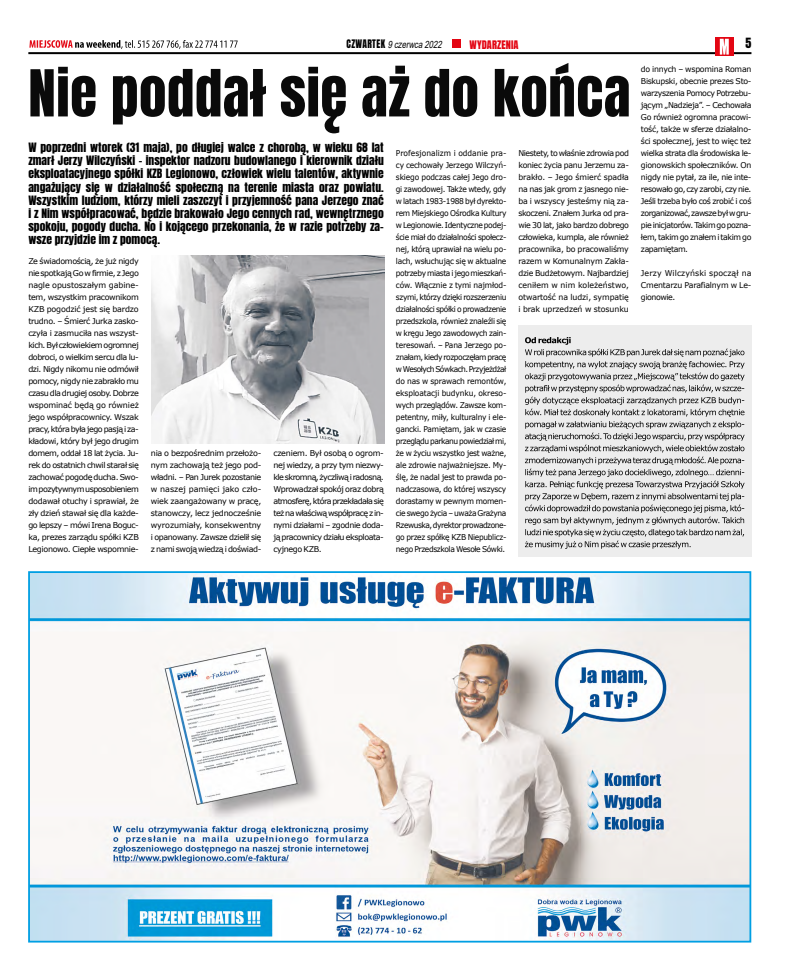
<style>
.page{position:relative;width:794px;height:978px;background:#fff}
.page>*{position:absolute;margin:0;border:0;box-sizing:border-box;transform-origin:0 0}
.t1{font:55px "Anton";letter-spacing:.01em;color:#0a0a0a}
.t2{font:12px "Anton";color:#000}
.t3{font:11px/13.2px "Anton";color:#000;text-align:justify;scale:1.05 1}
.t4{font:italic 10px "Arial";color:#000;scale:.77 1}
.t5{font:10px "Anton";letter-spacing:.01em;color:#e30613}
.t6{font:8px/12px "Verdana";letter-spacing:-.05em;color:#000;text-align:justify}
.t7{font:8px/12px "Verdana";letter-spacing:-.05em;color:#000;text-align:justify;scale:.94 1}
.s1{font-family:"Anton";font-style:normal}
</style>
<div class="page">
<svg style="left:29px;top:40px;width:209px;height:9px"></svg>
<hr style="left:28px;top:52px;width:723px;height:2px;background:#000">
<svg style="left:715px;top:38px;width:18px;height:1px"></svg>
<div style="left:452px;top:39px;width:8px;height:9px;background:#e30613"></div>
<img style="left:31px;top:574px;width:717px;height:366px">
<div style="left:28px;top:571px;width:723px;height:372px;border:2px solid #009fe3"></div>
<div style="left:518px;top:325px;width:233px;height:231px;background:#ededed"></div>
<svg style="left:493px;top:39px;width:251px;height:563px"></svg>
<img style="left:151px;top:256px;width:233px;height:188px">
<p class="t4" style="left:346px;top:37px;width:128px"><span class="s1">C Z W A R T E K</span> 9czerwca2022</p>
<p class="t5" style="left:469px;top:39px;width:50px">WYDARZENIA</p>
<h2 class="t2" style="left:745px;top:37px;width:7px">5</h2>
<h1 class="t1" style="left:28px;top:65px;width:603px">Nie poddał się aż do końca</h1>
<p class="t3" style="left:28px;top:142px;width:340px">W poprzedni wtorek (31 maja), po długiej walce z chorobą, w wieku 68 lat zmarł Jerzy Wilczyński – inspektor nadzoru budowlanego i kierownik działu eksploatacyjnego spółki KZB Legionowo, człowiek wielu talentów, aktywnie angażujący się w działalność społeczną na terenie miasta oraz powiatu.<br>Wszystkim ludziom, którzy mieli zaszczyt i przyjemność pana Jerzego znać i z Nim współpracować, będzie brakowało Jego cennych rad, wewnętrznego spokoju, pogody ducha. No i kojącego przekonania, że w razie potrzeby za&shy;wsze przyjdzie im z pomocą.</p>
<p class="t7" style="left:396px;top:147px;width:119px">Profesjonalizm i oddanie pra&shy;cy cechowały Jerzego Wilczyń&shy;skiego podczas całej Jego dro&shy;gi zawodowej. Także wtedy, gdy w latach 1983-1988 był dyrekto&shy;rem Miejskiego Ośrodka Kultury w Legionowie. Identyczne podej&shy;ście miał do działalności społecz&shy;nej, którą uprawiał na wielu po&shy;lach, wsłuchując się w aktualne potrzeby miasta i jego mieszkań&shy;ców. Włącznie z tymi najmłod&shy;szymi, którzy dzięki rozszerzeniu działalności spółki o prowadzenie przedszkola, również znaleźli się w kręgu Jego zawodowych zain&shy;teresowań. – Pana Jerzego po&shy;znałam, kiedy rozpoczęłam pracę w Wesołych Sówkach. Przyjeżdżał do nas w sprawach remontów, eksploatacji budynku, okreso&shy;wych przeglądów. Zawsze kom&shy;petentny, miły, kulturalny i ele&shy;gancki. Pamiętam, jak w czasie przeglądu parkanu powiedział mi, że w życiu wszystko jest ważne, ale zdrowie najważniejsze. My&shy;ślę, że nadal jest to prawda po&shy;nadczasowa, do której wszyscy dorastamy w pewnym momen&shy;cie swego życia – uważa Grażyna Rzewuska, dyrektor prowadzone&shy;go przez spółkę KZB Niepublicz&shy;nego Przedszkola Wesołe Sówki.</p>
<p class="t6" style="left:518px;top:147px;width:112px">Niestety, to właśnie zdrowia pod koniec życia panu Jerzemu za&shy;brakło. – Jego śmierć spadła na nas jak grom z jasnego nie&shy;ba i wszyscy jesteśmy nią za&shy;skoczeni. Znałem Jurka od pra&shy;wie 30 lat, jako bardzo dobrego człowieka, kumpla, ale również pracownika, bo pracowaliśmy razem w Komunalnym Zakła&shy;dzie Budżetowym. Najbardziej ceniłem w nim koleżeństwo, otwartość na ludzi, sympatię i brak uprzedzeń w stosunku</p>
<p class="t6" style="left:28px;top:255px;width:112px">Ze świadomością, że już nigdy nie spotkają Go w firmie, z Jego nagle opustoszałym gabine&shy;tem, wszystkim pracownikom KZB pogodzić jest się bardzo trudno. – Śmierć Jurka zasko&shy;czyła i zasmuciła nas wszyst&shy;kich. Był człowiekiem ogromnej dobroci, o wielkim sercu dla lu&shy;dzi. Nigdy nikomu nie odmówił pomocy, nigdy nie zabrakło mu czasu dla drugiej osoby. Dobrze wspominać będą go również jego współpracownicy. Wszak pracy, która była jego pasją i za&shy;kładowi, który był jego drugim domem, oddał 18 lat życia. Ju&shy;rek do ostatnich chwil starał się zachować pogodę ducha. Swo&shy;im pozytywnym usposobieniem dodawał otuchy i sprawiał, że zły dzień stawał się dla każde&shy;go lepszy – mówi Irena Boguc&shy;ka, prezes zarządu spółki KZB Legionowo. Ciepłe wspomnie-</p>
<p class="t6" style="left:151px;top:447px;width:112px">nia o bezpośrednim przełożo&shy;nym zachowają też jego pod&shy;władni. – Pan Jurek pozostanie w naszej pamięci jako czło&shy;wiek zaangażowany w pracę, stanowczy, lecz jednocześnie wyrozumiały, konsekwentny i opanowany. Zawsze dzielił się z nami swoją wiedzą i doświad-</p>
<p class="t6" style="left:273px;top:447px;width:112px">czeniem. Był osobą o ogrom&shy;nej wiedzy, a przy tym niezwy&shy;kle skromną, życzliwą i radosną.<br>Wprowadzał spokój oraz dobrą atmosferę, która przekładała się też na właściwą współpracę z in&shy;nymi działami – zgodnie doda&shy;ją pracownicy działu eksploata&shy;cyjnego KZB.</p>
<p class="t6" style="left:641px;top:63px;width:112px">do innych – wspomina Roman Biskupski, obecnie prezes Sto&shy;warzyszenia Pomocy Potrzebu&shy;jącym „Nadzieja”. – Cechowała Go również ogromna pracowi&shy;tość, także w sferze działalno&shy;ści społecznej, jest to więc też wielka strata dla środowiska le&shy;gionowskich społeczników. On nigdy nie pytał, za ile, nie inte&shy;resowało go, czy zarobi, czy nie.<br>Jeśli trzeba było coś zrobić i coś zorganizować, zawsze był w gru&shy;pie inicjatorów. Takim go pozna&shy;łem, takim go znałem i takim go zapamiętam.</p>
<p class="t6" style="left:641px;top:267px;width:112px">Jerzy Wilczyński spoczął na Cmentarzu Parafialnym w Le&shy;gionowie.</p>
</div>
